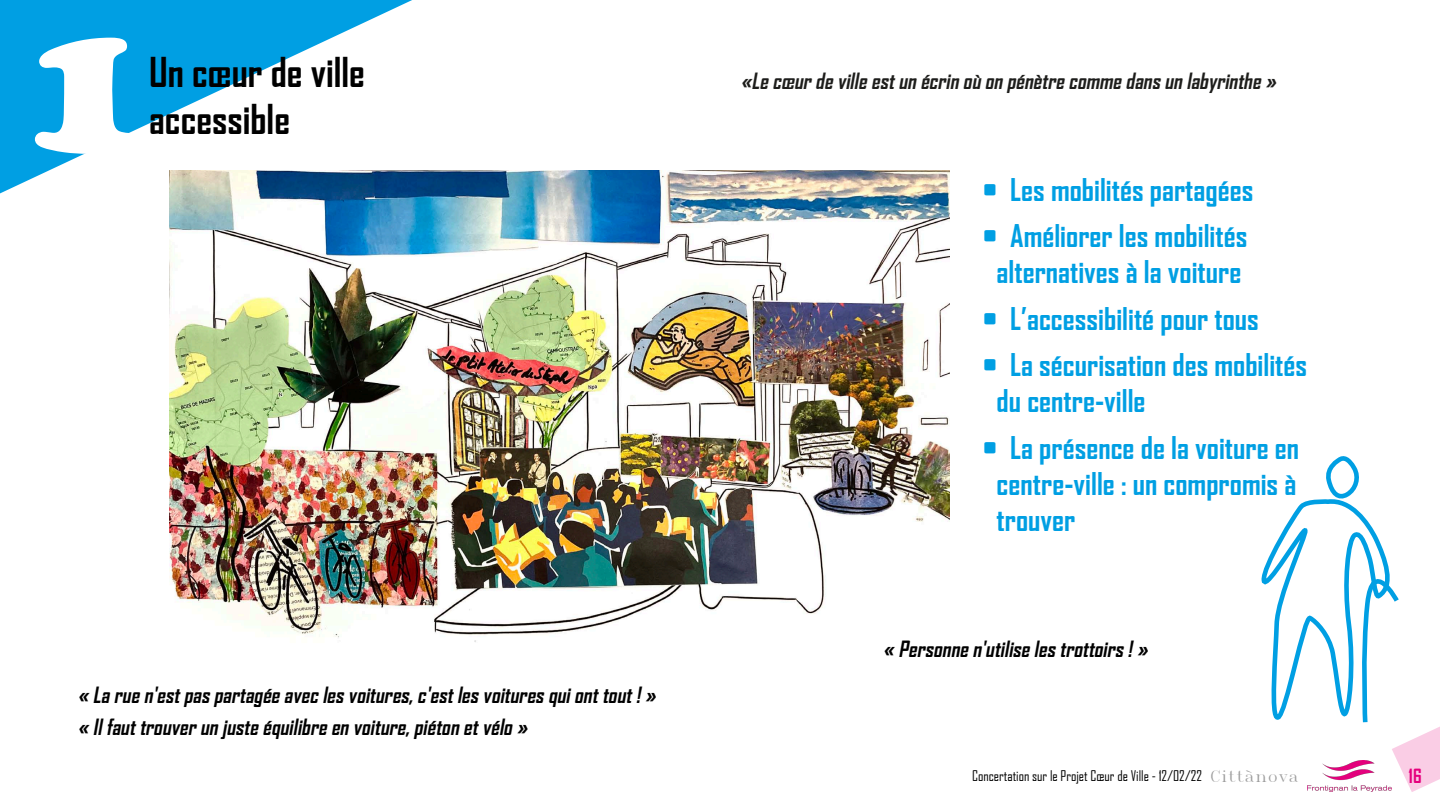
<style>
.page{position:relative;width:1440px;height:810px;background:#fff}
.page>*{position:absolute;margin:0;border:0;box-sizing:border-box;transform-origin:0 0}
.t1{font:900 202.5px "Cooper";color:#fff}
.t2{font:700 39.45px/47.3px "Agency FB";color:#000}
.t3{font:700 30px/36px "Agency FB";color:#009fe3;text-align:center}
._00_Paragraphe{font:italic 700 21.45px "Agency FB";color:#000}
.t4{font:italic 700 21.45px "Agency FB";color:#1d1d1b}
.t5{font:700 18.75px "Agency FB";color:#e6007e}
.t6{font:14.1px "Agency FB";color:#000}
.s1{font-family:"Roman T";font-size:15.38px;color:#9d9d9d}
</style>
<div class="page">
<img style="left:170px;top:171px;width:780px;height:471px">
<svg style="left:0;top:0;width:412px;height:193px;fill:#009fe3"></svg>
<svg style="left:1261px;top:456px;width:179px;height:336px"></svg>
<p class="t1" style="left:27px;top:-35px;width:123px">1</p>
<p class="t2" style="left:149px;top:48px;width:217px">Un cœur de ville accessible</p>
<p class="_00_Paragraphe" style="left:78px;top:681px;width:584px">« La rue n'estpaspartagée avec lesvoitures,c'estlesvoituresquionttout!»</p>
<p class="_00_Paragraphe" style="left:78px;top:714px;width:456px">« Ilfauttrouverun juste équilibre en voiture,piéton etvélo »</p>
<p class="t4" style="left:741px;top:68px;width:541px">«Le cœurde ville estun écrin où on pénètre comme dansun labyrinthe »</p>
<p class="t3" style="left:983px;top:171px;width:272px">• Les mobilités partagées</p>
<p class="t3" style="left:983px;top:217px;width:266px">• Améliorer les mobilités alternatives à la voiture</p>
<p class="t3" style="left:983px;top:300px;width:277px">• L’accessibilité pour tous</p>
<p class="t3" style="left:997px;top:346px;width:312px;text-align:left;text-indent:-14px">• La sécurisation des mobilités du centre-ville</p>
<p class="t3" style="left:997px;top:429px;width:304px;text-align:justify;text-indent:-14px">• La présence de la voiture en centre-ville : un compromis à trouver</p>
<p class="_00_Paragraphe" style="left:883px;top:635px;width:270px">« Personne n'utilise lestrottoirs!»</p>
<p class="t6" style="left:972px;top:767px;width:329px">Concertation sur le Projet Cœur de Ville - 12/02/22 <span class="s1">Cittànova</span></p>
<p class="t5" style="left:1409px;top:764px;width:15px">16</p>
</div>
